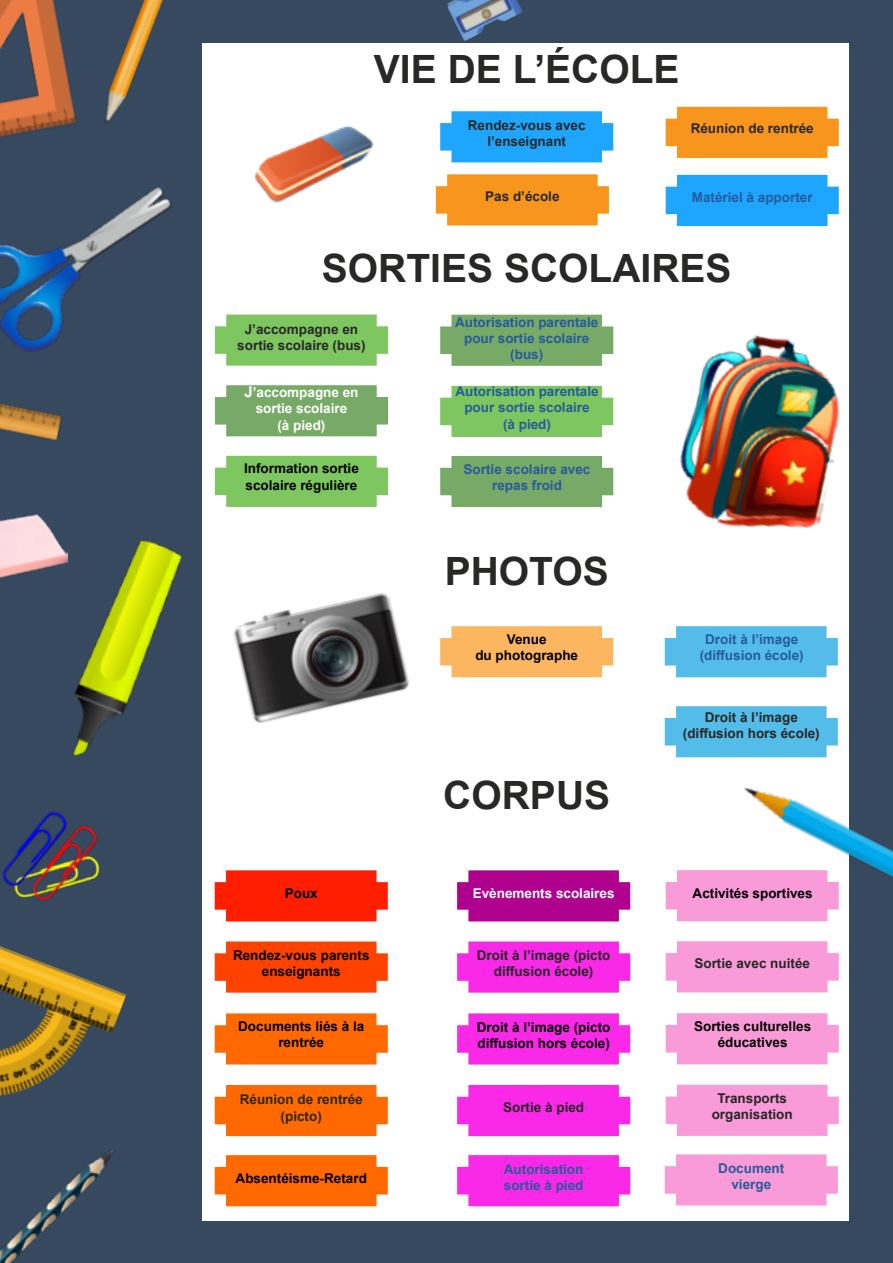
<style>
.page{position:relative;width:893px;height:1263px;background:#36495e}
.page>*{position:absolute;margin:0;border:0;box-sizing:border-box;transform-origin:0 0}
.t1{font:700 39px "Arial";color:#282827}
.t2{font:700 13.5px/16.2px "Arial";color:#282827;text-align:center}
.t3{font:700 13.5px/16.2px "Arial";color:#000;text-align:center}
.t4{font:700 13.5px/16.2px "Arial";color:#275b9b;text-align:center}
.t5{font:700 13.5px/16.2px "Arial";color:#fff;text-align:center}
.s1{font-size:15px}
</style>
<div class="page">
<div style="left:202px;top:43px;width:647px;height:1177px;background:#fff"></div>
<img style="left:679px;top:335px;width:161px;height:193px">
<svg style="left:440px;top:111px;width:173px;height:51px;background:#2caafe"></svg>
<svg style="left:666px;top:107px;width:173px;height:51px;background:#f79b2a"></svg>
<svg style="left:215px;top:314px;width:173px;height:52px;background:#87ca6b"></svg>
<svg style="left:215px;top:385px;width:173px;height:51px;background:#7faf70"></svg>
<svg style="left:440px;top:315px;width:173px;height:51px;background:#7faf70"></svg>
<div style="left:440px;top:386px;width:173px;height:51px;background:#7ec660"></div>
<svg style="left:665px;top:626px;width:173px;height:51px;background:#5dc0ea"></svg>
<svg style="left:665px;top:706px;width:173px;height:51px;background:#5dc0ea"></svg>
<svg style="left:440px;top:626px;width:173px;height:51px;background:#fcba69"></svg>
<svg style="left:457px;top:870px;width:173px;height:51px;background:#b51095"></svg>
<svg style="left:215px;top:1013px;width:173px;height:51px;background:#ff7311"></svg>
<div style="left:666px;top:870px;width:173px;height:51px;background:#f99bd8"></div>
<svg style="left:666px;top:941px;width:173px;height:51px;background:#f9a1da"></svg>
<div style="left:215px;top:1085px;width:173px;height:51px;background:#ff6900"></div>
<svg style="left:457px;top:941px;width:173px;height:52px;background:#f939e8"></svg>
<svg style="left:666px;top:1013px;width:173px;height:51px;background:#f9a1da"></svg>
<div style="left:666px;top:1085px;width:173px;height:51px;background:#f99bd8"></div>
<svg style="left:457px;top:1013px;width:173px;height:51px;background:#f937e8"></svg>
<div style="left:457px;top:1085px;width:173px;height:51px;background:#f929e7"></div>
<svg style="left:215px;top:870px;width:173px;height:51px;background:#ff2c10"></svg>
<svg style="left:215px;top:941px;width:173px;height:52px;background:#ff5013"></svg>
<img style="left:233px;top:593px;width:176px;height:130px">
<div style="left:215px;top:456px;width:173px;height:51px;background:#7ec660"></div>
<div style="left:440px;top:456px;width:173px;height:51px;background:#77aa67"></div>
<svg style="left:215px;top:1155px;width:173px;height:51px;background:#ff7210"></svg>
<svg style="left:457px;top:1155px;width:173px;height:51px;background:#f936e8"></svg>
<svg style="left:665px;top:1154px;width:173px;height:51px;background:#f9a1da"></svg>
<svg style="left:436px;top:174px;width:173px;height:51px;background:#f79b2a"></svg>
<div style="left:666px;top:175px;width:173px;height:51px;background:#1ea5fe"></div>
<img style="left:733px;top:787px;width:160px;height:94px">
<img style="left:255px;top:125px;width:119px;height:78px">
<img style="left:73px;top:540px;width:109px;height:216px">
<img style="left:0;top:0;width:28px;height:50px">
<img style="left:0;top:946px;width:127px;height:150px">
<img style="left:447px;top:0;width:76px;height:41px">
<img style="left:0;top:514px;width:68px;height:64px">
<img style="left:0;top:403px;width:62px;height:38px">
<img style="left:28px;top:0;width:247px;height:145px">
<img style="left:0;top:1150px;width:114px;height:113px">
<img style="left:2px;top:811px;width:98px;height:90px">
<img style="left:0;top:95px;width:214px;height:257px">
<p class="t1" style="left:374px;top:41px;width:307px">VIE DE L’ÉCOLE</p>
<p class="t2" style="left:468px;top:117px;width:119px">Rendez-vous avec l’enseignant</p>
<p class="t2" style="left:691px;top:120px;width:125px">Réunion de rentrée</p>
<p class="t2" style="left:485px;top:188px;width:76px">Pas d’école</p>
<p class="t4" style="left:692px;top:189px;width:122px">Matériel à apporter</p>
<p class="t1" style="left:322px;top:241px;width:411px">SORTIES SCOLAIRES</p>
<p class="t2" style="left:237px;top:321px;width:130px">J’accompagne en sortie scolaire (bus)</p>
<p class="t4" style="left:455px;top:314px;width:145px">Autorisation parentale pour sortie scolaire (bus)</p>
<p class="t5" style="left:244px;top:384px;width:116px"><span class="s1">J</span>’accompagne en sortie scolaire</p>
<p class="t5" style="left:277px;top:417px;width:50px">(à pied)</p>
<p class="t3" style="left:244px;top:461px;width:116px;text-align:left">Information sortie scolaire régulière</p>
<p class="t4" style="left:455px;top:383px;width:145px">Autorisation parentale pour sortie scolaire</p>
<p class="t4" style="left:503px;top:416px;width:50px">(à pied)</p>
<p class="t4" style="left:464px;top:462px;width:128px">Sortie scolaire avec repas froid</p>
<p class="t1" style="left:445px;top:544px;width:165px">PHOTOS</p>
<p class="t3" style="left:507px;top:631px;width:41px">Venue</p>
<p class="t3" style="left:475px;top:647px;width:104px">du photographe</p>
<p class="t4" style="left:700px;top:631px;width:105px">Droit à l’image (diffusion école)</p>
<p class="t2" style="left:683px;top:709px;width:138px">Droit à l’image (diffusion hors école)</p>
<p class="t1" style="left:443px;top:767px;width:168px">CORPUS</p>
<p class="t3" style="left:285px;top:885px;width:35px">Poux</p>
<p class="t5" style="left:473px;top:885px;width:143px">Evènements scolaires</p>
<p class="t3" style="left:693px;top:885px;width:122px">Activités sportives</p>
<p class="t3" style="left:233px;top:947px;width:138px">Rendez-vous parents enseignants</p>
<p class="t2" style="left:477px;top:947px;width:135px">Droit à l’image (picto diffusion école)</p>
<p class="t2" style="left:694px;top:955px;width:117px">Sortie avec nuitée</p>
<p class="t3" style="left:238px;top:1018px;width:128px">Documents liés à la rentrée</p>
<p class="t3" style="left:477px;top:1019px;width:135px;text-align:left">Droit à l’image (picto diffusion hors école)</p>
<p class="t3" style="left:694px;top:1018px;width:119px">Sorties culturelles éducatives</p>
<p class="t2" style="left:240px;top:1092px;width:125px">Réunion de rentrée (picto)</p>
<p class="t2" style="left:503px;top:1100px;width:83px">Sortie à pied</p>
<p class="t2" style="left:712px;top:1090px;width:83px">Transports organisation</p>
<p class="t3" style="left:236px;top:1170px;width:133px">Absentéisme-Retard</p>
<p class="t4" style="left:504px;top:1161px;width:81px">Autorisation</p>
<p class="t4" style="left:504px;top:1177px;width:81px">sortie à pied</p>
<p class="t4" style="left:718px;top:1160px;width:68px">Document</p>
<p class="t4" style="left:731px;top:1176px;width:41px">vierge</p>
</div>
